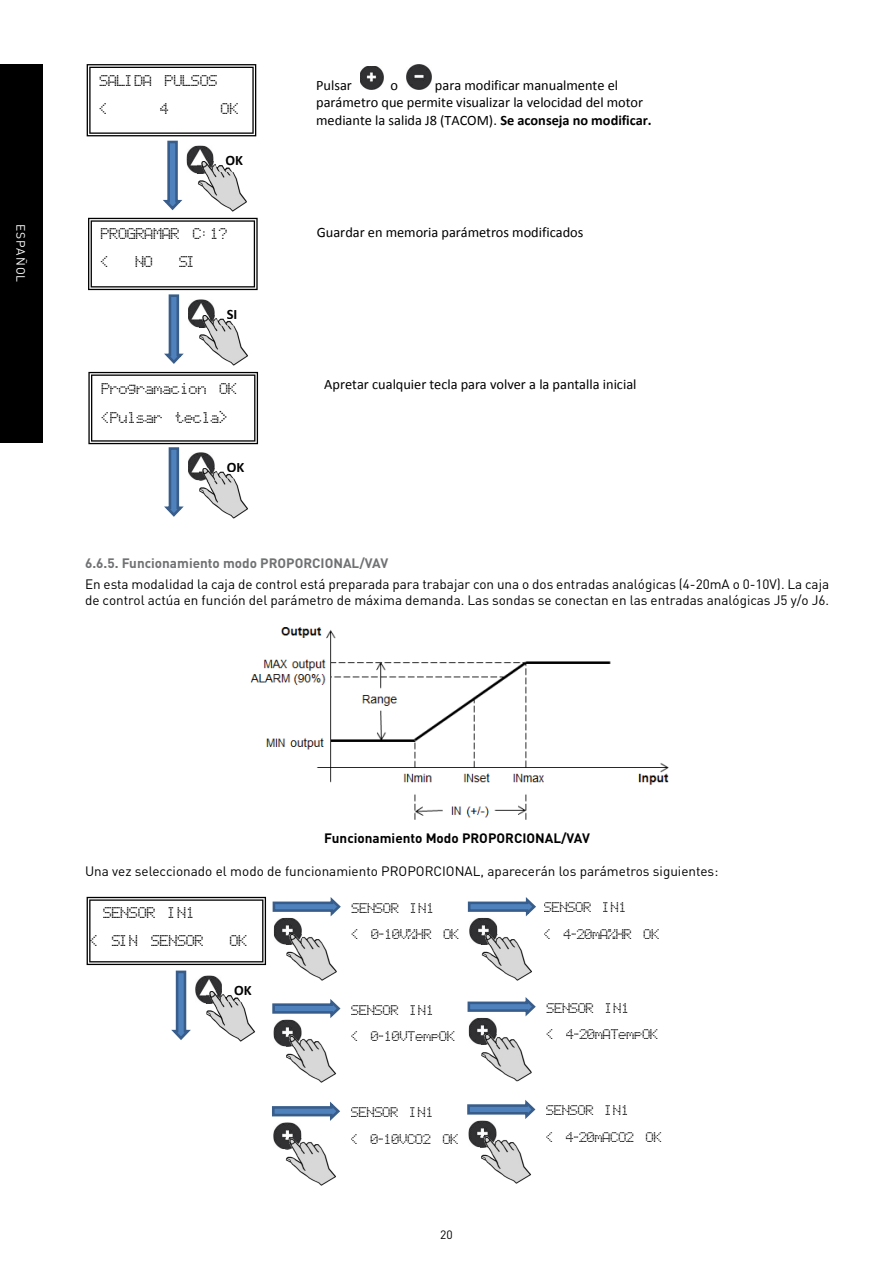
<style>
.page{position:relative;width:893px;height:1263px;background:#fff}
.page>*{position:absolute;margin:0;border:0;box-sizing:border-box;transform-origin:0 0}
.t1{font:14.4px/17.5px "Calibri";color:#000}
.t2{font:700 14.4px "Calibri";color:#000}
.t3{font:13.5px/16.2px "DIN";color:#000}
.t4{font:700 13.5px "DIN";color:#707173}
.t5{font:700 13.5px "DIN";color:#000}
.t6{font:12.9px/27.9px "LCD Display Grid";color:#000}
.t7{font:12px "DIN";letter-spacing:.09em;color:#fff}
.t8{font:12px "DIN";color:#000}
.t9{font:11.7px "LCD Display Grid";letter-spacing:.005em;color:#000}
.s1{font-size:14.4px}
.s2{font-weight:700}
</style>
<div class="page">
<div style="left:0;top:64px;width:43px;height:378px;background:#000"></div>
<img style="left:360px;top:66px;width:24px;height:24px">
<img style="left:406px;top:65px;width:25px;height:25px">
<svg style="left:87px;top:64px;width:169px;height:148px"></svg>
<svg style="left:88px;top:372px;width:170px;height:147px"></svg>
<svg style="left:88px;top:218px;width:170px;height:148px"></svg>
<img style="left:250px;top:627px;width:419px;height:193px">
<img style="left:286px;top:1050px;width:50px;height:33px">
<img style="left:481px;top:1050px;width:51px;height:31px">
<img style="left:286px;top:1152px;width:50px;height:34px">
<img style="left:481px;top:1152px;width:50px;height:32px">
<svg style="left:272px;top:1100px;width:264px;height:52px"></svg>
<svg style="left:87px;top:896px;width:449px;height:154px"></svg>
<p class="t7" style="left:25px;top:224px;width:60px;rotate:90deg">ESPAÑOL</p>
<p class="t6" style="left:100px;top:67px;width:119px">SALIDA PULSOS &lt;</p>
<p class="t6" style="left:161px;top:95px;width:10px">4</p>
<p class="t6" style="left:221px;top:95px;width:19px">OK</p>
<p class="t2" style="left:226px;top:154px;width:19px">OK</p>
<p class="t6" style="left:101px;top:221px;width:128px">PROGRAMAR C:1? &lt;</p>
<p class="t6" style="left:136px;top:249px;width:19px">NO</p>
<p class="t6" style="left:179px;top:249px;width:19px">SI</p>
<p class="t2" style="left:227px;top:308px;width:12px">SI</p>
<p class="t6" style="left:102px;top:375px;width:137px">Programacion OK</p>
<p class="t6" style="left:102px;top:404px;width:129px">&lt;Pulsar tecla<span class="s1">&gt;</span></p>
<p class="t2" style="left:227px;top:461px;width:19px">OK</p>
<p class="t1" style="left:316px;top:77px;width:337px;text-indent:119px">para modificar manualmente el parámetro que permite visualizar la velocidad del motor mediante la salida J8 (TACOM). <span class="s2">Se aconseja no modificar.</span></p>
<p class="t1" style="left:316px;top:77px;width:37px">Pulsar</p>
<p class="t1" style="left:390px;top:77px;width:9px">o</p>
<p class="t1" style="left:317px;top:224px;width:268px">Guardar en memoria parámetros modificados</p>
<p class="t1" style="left:324px;top:377px;width:314px">Apretar cualquier tecla para volver a la pantalla inicial</p>
<p class="t4" style="left:85px;top:559px;width:305px">6.6.5. Funcionamiento modo PROPORCIONAL/VAV</p>
<p class="t3" style="left:85px;top:578px;width:746px">En esta modalidad la caja de control está preparada para trabajar con una o dos entradas analógicas (4-20mA o 0-10V). La caja de control actúa en función del parámetro de máxima demanda. Las sondas se conectan en las entradas analógicas J5 y/o J6.</p>
<p class="t5" style="left:324px;top:834px;width:267px">Funcionamiento Modo PROPORCIONAL/VAV</p>
<p class="t3" style="left:85px;top:864px;width:635px">Una vez seleccionado el modo de funcionamiento PROPORCIONAL, aparecerán los parámetros siguientes:</p>
<p class="t6" style="left:90px;top:900px;width:115px;text-align:center">SENSOR IN1<br>&lt; SIN SENSOR</p>
<p class="t9" style="left:544px;top:901px;width:84px">SENSOR IN1</p>
<p class="t9" style="left:544px;top:928px;width:117px">&lt; 4-20mA%HR OK</p>
<p class="t9" style="left:352px;top:902px;width:84px">SENSOR IN1</p>
<p class="t9" style="left:352px;top:928px;width:109px">&lt; 0-10V%HR OK</p>
<p class="t6" style="left:230px;top:928px;width:19px">OK</p>
<p class="t2" style="left:234px;top:984px;width:19px">OK</p>
<p class="t9" style="left:352px;top:1004px;width:84px">SENSOR IN1</p>
<p class="t9" style="left:352px;top:1030px;width:105px">&lt; 0-10VTempOK</p>
<p class="t9" style="left:351px;top:1106px;width:84px">SENSOR IN1</p>
<p class="t9" style="left:351px;top:1133px;width:109px">&lt; 0-10VCO2 OK</p>
<p class="t8" style="left:440px;top:1230px;width:14px">20</p>
<p class="t9" style="left:547px;top:1002px;width:84px">SENSOR IN1</p>
<p class="t9" style="left:547px;top:1028px;width:113px">&lt; 4-20mATempOK</p>
<p class="t9" style="left:546px;top:1104px;width:84px">SENSOR IN1</p>
<p class="t9" style="left:546px;top:1131px;width:117px">&lt; 4-20mACO2 OK</p>
</div>
